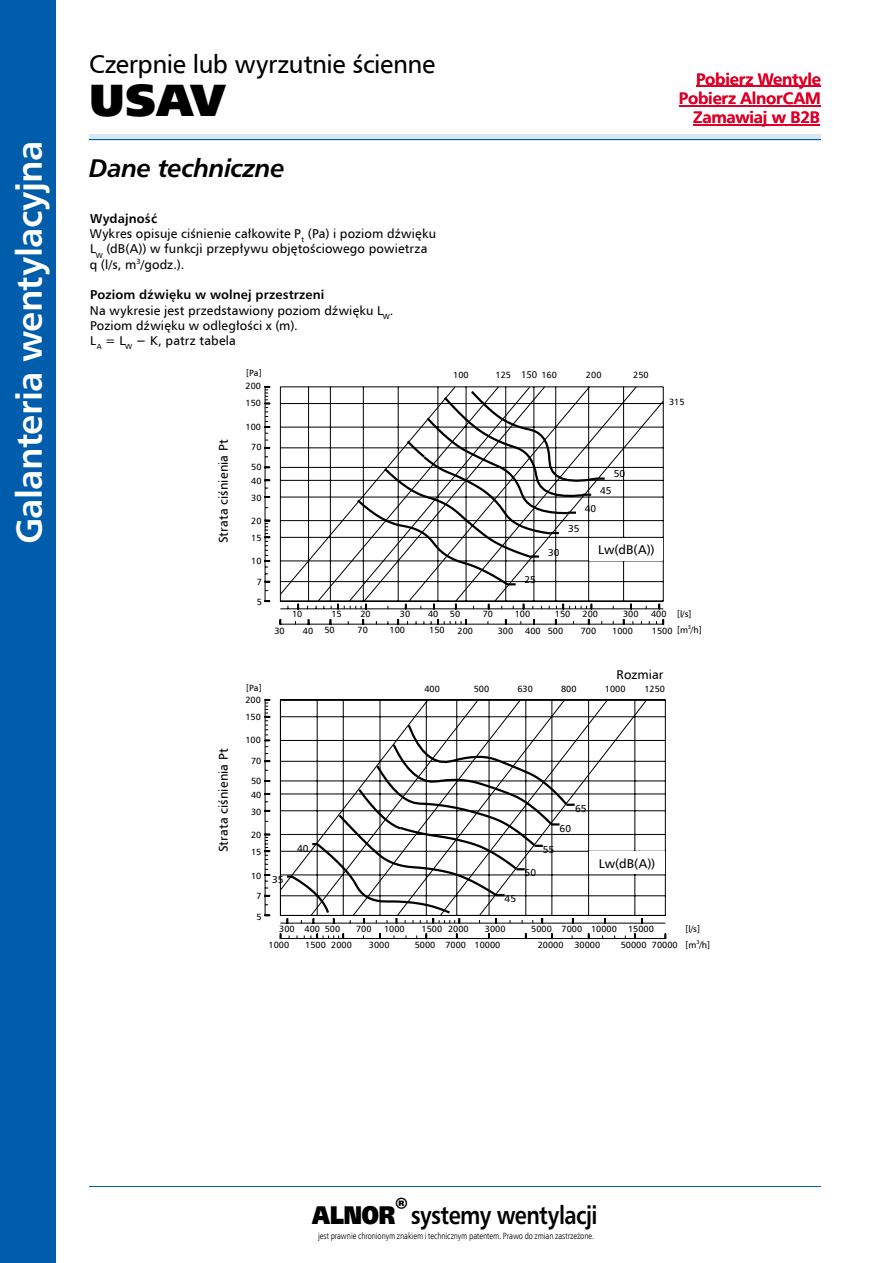
<style>
.page{position:relative;width:893px;height:1263px;background:#fff}
.page>*{position:absolute;margin:0;border:0;box-sizing:border-box;transform-origin:0 0}
.t1{font:900 45px "Humanist 777 TL";color:#000}
.t2{font:700 36px "Humanist 777 TL";letter-spacing:-.02em;color:#fff}
.t3{font:25.5px "Humnst 777 EU Normal";letter-spacing:-.015em;color:#000}
.t4{font:700 25.5px "Humanist 777 TL";letter-spacing:-.025em;color:#000;scale:.85 1}
.t5{font:italic 700 25.5px "Humanist 777 TL";letter-spacing:-.02em;color:#000}
.t6{font:700 16.5px/19.4px "Humanist 777 TL";letter-spacing:-.015em;color:#e00027;text-align:right}
.t7{font:12.75px/15.3px "Humnst 777 EU Normal";letter-spacing:.01em;color:#000}
.t8{font:700 12.75px "Humanist 777 TL";letter-spacing:.015em;color:#000}
.t9{font:10.5px "Myriad Pro";color:#000}
.t10{font:10.05px "Humnst 777 EU Normal";color:#000}
.t11{font:9.9px "Humnst 777 EU Normal";color:#000}
.t12{font:9px/16.8px "Humnst 777 EU Normal";color:#000}
.t13{font:9px "Humnst 777 Lt Cn EU Normal";letter-spacing:-.01em;color:#000}
.s1{font-weight:900}
</style>
<div class="page">
<hr style="left:89px;top:1186px;width:732px;height:1px;background:#005dab">
<div style="left:0;top:0;width:55px;height:1263px;background:#005dab"></div>
<div style="left:89px;top:134px;width:732px;height:6px;background:#d9e7f2"></div>
<hr style="left:89px;top:139px;width:732px;height:1px;background:#005dab">
<hr style="left:696px;top:86px;width:125px;height:1px;background:#e00027">
<hr style="left:679px;top:105px;width:142px;height:2px;background:#e00027">
<hr style="left:693px;top:124px;width:127px;height:2px;background:#e00027">
<svg style="left:264px;top:386px;width:6px;height:216px"></svg>
<svg style="left:265px;top:699px;width:5px;height:217px"></svg>
<svg style="left:280px;top:699px;width:386px;height:23px"></svg>
<svg style="left:280px;top:722px;width:386px;height:217px"></svg>
<svg style="left:280px;top:386px;width:384px;height:239px"></svg>
<div style="left:589px;top:538px;width:74px;height:22px;background:#fff"></div>
<div style="left:589px;top:852px;width:75px;height:22px;background:#fff"></div>
<h2 class="t2" style="left:6px;top:544px;width:405px;rotate:-90deg">Galanteria wentylacyjna</h2>
<h3 class="t3" style="left:89px;top:48px;width:348px">Czerpnie lub wyrzutnie ścienne</h3>
<h1 class="t1" style="left:89px;top:69px;width:137px">USAV</h1>
<h3 class="t5" style="left:89px;top:151px;width:197px">Dane techniczne</h3>
<h3 class="t8" style="left:90px;top:210px;width:69px">Wydajność</h3>
<h3 class="t7" style="left:90px;top:226px;width:348px">Wykres opisuje ciśnienie całkowite P<sub>t</sub> (Pa) i poziom dźwięku<br>L<sub>W</sub> (dB(A)) w funkcji przepływu objętościowego powietrza q (l/s, m<sup>3</sup>/godz.).</h3>
<h3 class="t8" style="left:90px;top:287px;width:236px">Poziom dźwięku w wolnej przestrzeni</h3>
<h3 class="t7" style="left:90px;top:302px;width:305px">Na wykresie jest przedstawiony poziom dźwięku L<sub>W</sub>.<br>Poziom dźwięku w odległości x (m).<br>L<sub>A</sub> = L<sub>W</sub> − K, patrz tabela</h3>
<h3 class="t7" style="left:216px;top:543px;width:105px;rotate:-90deg">Strata ciśnienia Pt</h3>
<p class="t12" style="left:246px;top:364px;width:17px">[Pa]</p>
<p class="t12" style="left:246px;top:378px;width:17px">200<br>150</p>
<p class="t12" style="left:246px;top:418px;width:17px">100</p>
<p class="t12" style="left:251px;top:437px;width:12px;line-height:19.5px">70<br>50</p>
<p class="t12" style="left:251px;top:472px;width:12px">40<br>30</p>
<p class="t12" style="left:251px;top:512px;width:12px">20<br>15</p>
<p class="t12" style="left:251px;top:553px;width:12px">10</p>
<p class="t12" style="left:257px;top:573px;width:7px">7</p>
<p class="t12" style="left:257px;top:593px;width:7px">5</p>
<h3 class="t6" style="left:679px;top:69px;width:144px">Pobierz Wentyle<br>Pobierz AlnorCAM<br>Zamawiaj w B2B</h3>
<p class="t12" style="left:453px;top:366px;width:17px">100</p>
<p class="t12" style="left:496px;top:366px;width:17px">125</p>
<p class="t12" style="left:541px;top:366px;width:17px">160</p>
<p class="t12" style="left:586px;top:367px;width:17px">200</p>
<p class="t12" style="left:633px;top:366px;width:17px">250</p>
<p class="t9" style="left:521px;top:368px;width:18px">150</p>
<p class="t12" style="left:669px;top:394px;width:17px">315</p>
<p class="t11" style="left:524px;top:573px;width:13px">25</p>
<p class="t11" style="left:548px;top:546px;width:13px">30</p>
<p class="t11" style="left:614px;top:468px;width:13px">50</p>
<p class="t11" style="left:600px;top:484px;width:13px">45</p>
<p class="t11" style="left:585px;top:502px;width:13px">40</p>
<p class="t11" style="left:568px;top:523px;width:13px">35</p>
<h3 class="t7" style="left:598px;top:542px;width:58px">Lw(dB(A))</h3>
<h3 class="t7" style="left:216px;top:852px;width:105px;rotate:-90deg">Strata ciśnienia Pt</h3>
<p class="t12" style="left:292px;top:605px;width:12px">10</p>
<p class="t12" style="left:331px;top:605px;width:12px">15</p>
<p class="t12" style="left:274px;top:622px;width:12px">30</p>
<p class="t12" style="left:303px;top:622px;width:33px">40 50</p>
<p class="t12" style="left:360px;top:605px;width:12px">20</p>
<p class="t12" style="left:400px;top:605px;width:12px">30</p>
<p class="t12" style="left:428px;top:605px;width:12px">40</p>
<p class="t12" style="left:450px;top:606px;width:12px">50</p>
<p class="t12" style="left:357px;top:622px;width:12px">70</p>
<p class="t12" style="left:390px;top:622px;width:17px">100</p>
<p class="t12" style="left:429px;top:622px;width:17px">150</p>
<p class="t12" style="left:458px;top:622px;width:17px">200</p>
<p class="t12" style="left:483px;top:606px;width:12px">70</p>
<p class="t12" style="left:555px;top:606px;width:17px">150</p>
<p class="t12" style="left:525px;top:606px;width:39px;line-height:16.2px;text-indent:-11px">100<br>400 500</p>
<p class="t12" style="left:498px;top:622px;width:17px">300</p>
<p class="t12" style="left:677px;top:606px;width:26px;line-height:15.6px">[l/s] [m<sup>3</sup>/h]</p>
<p class="t12" style="left:583px;top:606px;width:17px">200</p>
<p class="t12" style="left:623px;top:606px;width:17px">300</p>
<p class="t12" style="left:651px;top:606px;width:23px;line-height:16.2px">400<br>1500</p>
<p class="t12" style="left:581px;top:622px;width:17px">700</p>
<p class="t12" style="left:612px;top:622px;width:22px">1000</p>
<p class="t12" style="left:246px;top:679px;width:17px">[Pa]</p>
<p class="t12" style="left:245px;top:691px;width:17px">200<br>150</p>
<p class="t12" style="left:245px;top:732px;width:17px">100</p>
<p class="t12" style="left:251px;top:751px;width:12px;line-height:19.6px">70<br>50</p>
<p class="t12" style="left:251px;top:786px;width:12px;line-height:17.2px">40<br>30</p>
<p class="t12" style="left:251px;top:826px;width:12px">20<br>15</p>
<p class="t12" style="left:251px;top:867px;width:12px">10</p>
<p class="t12" style="left:257px;top:887px;width:7px">7</p>
<p class="t12" style="left:257px;top:908px;width:7px">5</p>
<h3 class="t7" style="left:617px;top:666px;width:48px">Rozmiar</h3>
<p class="t12" style="left:424px;top:680px;width:17px">400</p>
<p class="t12" style="left:474px;top:680px;width:17px">500</p>
<p class="t12" style="left:517px;top:680px;width:17px">630</p>
<p class="t12" style="left:561px;top:681px;width:17px">800</p>
<p class="t12" style="left:605px;top:680px;width:22px">1000</p>
<p class="t12" style="left:644px;top:680px;width:22px">1250</p>
<p class="t10" style="left:575px;top:802px;width:13px">65</p>
<p class="t10" style="left:272px;top:873px;width:13px">35</p>
<p class="t10" style="left:297px;top:842px;width:13px">40</p>
<p class="t10" style="left:505px;top:892px;width:13px">45</p>
<p class="t10" style="left:560px;top:822px;width:13px">60</p>
<p class="t10" style="left:543px;top:843px;width:13px">55</p>
<p class="t10" style="left:525px;top:866px;width:13px">50</p>
<h3 class="t7" style="left:599px;top:855px;width:58px">Lw(dB(A))</h3>
<p class="t12" style="left:269px;top:920px;width:28px;line-height:16.4px;text-indent:11px">300<br>1000</p>
<p class="t12" style="left:305px;top:921px;width:37px;line-height:16px">400 500<br>1500</p>
<p class="t12" style="left:356px;top:920px;width:17px">700</p>
<p class="t12" style="left:421px;top:920px;width:22px">1500</p>
<p class="t12" style="left:384px;top:920px;width:22px">1000</p>
<p class="t12" style="left:448px;top:920px;width:22px">2000</p>
<p class="t12" style="left:485px;top:920px;width:22px">3000</p>
<p class="t12" style="left:574px;top:920px;width:81px;line-height:16.4px;text-indent:-43px">5000 7000 10000 15000<br>30000</p>
<p class="t12" style="left:331px;top:936px;width:22px">2000</p>
<p class="t12" style="left:369px;top:936px;width:22px">3000</p>
<p class="t12" style="left:415px;top:936px;width:53px">5000 7000</p>
<p class="t12" style="left:475px;top:936px;width:27px">10000</p>
<p class="t12" style="left:538px;top:936px;width:27px">20000</p>
<p class="t12" style="left:652px;top:936px;width:27px">70000</p>
<p class="t12" style="left:621px;top:936px;width:27px">50000</p>
<p class="t12" style="left:686px;top:921px;width:26px;line-height:15.6px">[l/s] [m<sup>3</sup>/h]</p>
<h3 class="t4" style="left:312px;top:1198px;width:337px"><span class="s1">ALNOR</span><sup>®</sup> systemy wentylacji</h3>
<p class="t13" style="left:318px;top:1230px;width:278px">jest prawnie chronionym znakiem i technicznym patentem. Prawo do zmian zastrzeżone.</p>
</div>
